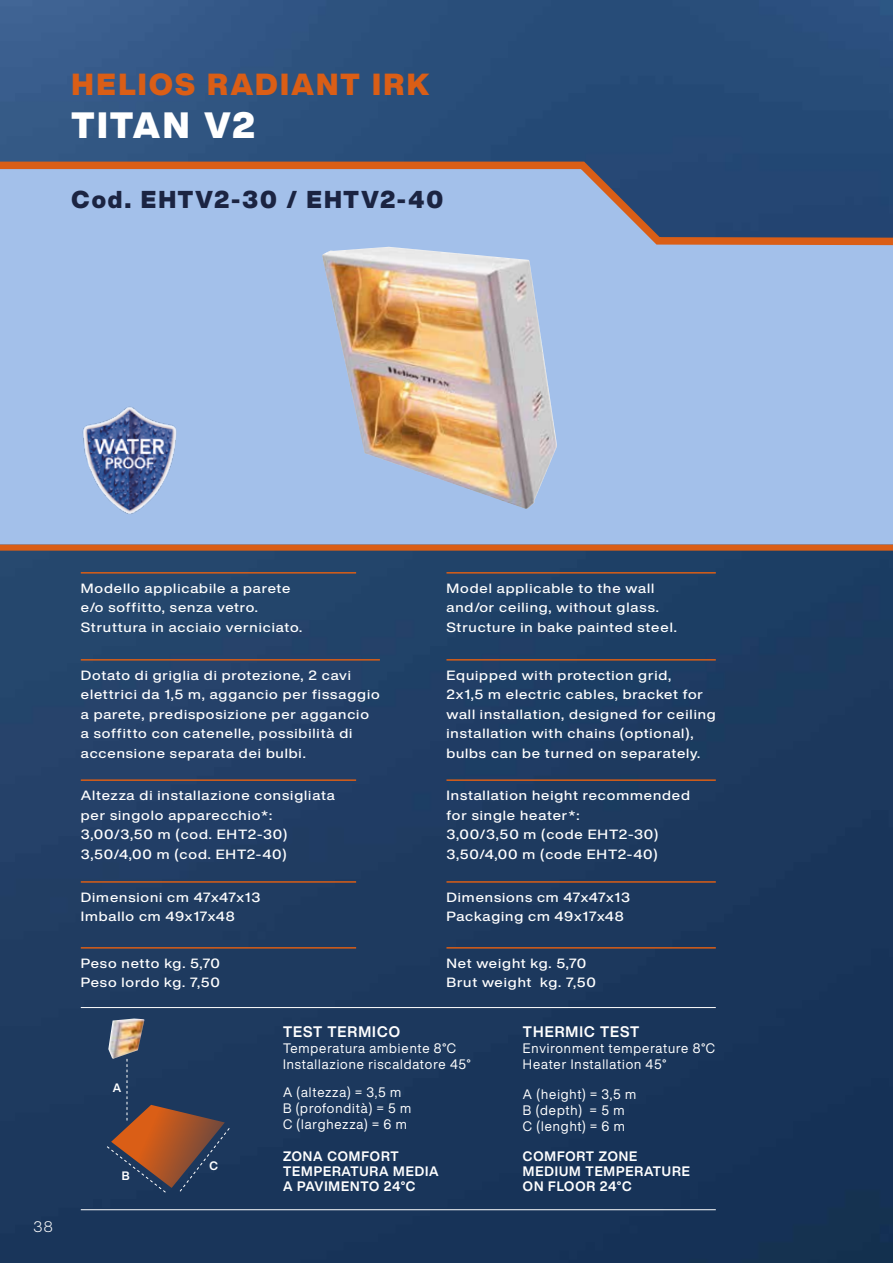
<style>
.page{position:relative;width:893px;height:1263px;background:#fff}
.page>*{position:absolute;margin:0;border:0;box-sizing:border-box;transform-origin:0 0}
.t1{font:900 36px "Helvetica Now Display";letter-spacing:.065em;color:#fff}
.t2{font:900 30px "Helvetica Now Display";letter-spacing:.08em;color:#da5e16}
.t3{font:900 24px "Helvetica Now Display";letter-spacing:.075em;color:#1b2442}
.t4{font:700 15px "Helvetica Now Display";letter-spacing:.07em;color:#fff}
.t5{font:300 15px "Helvetica Now Text";color:#fff}
.t6{font:13.5px/16.2px "Helvetica Now Display";letter-spacing:.07em;color:#fff}
.t7{font:700 13.5px/15px "Helvetica Now Display";letter-spacing:.07em;color:#fff}
.t8{font:500 13.2px/19.5px "Helvetica Now Display";letter-spacing:.06em;color:#fff;scale:1.14 1}
.t9{font:700 12px "Helvetica Now Display";color:#fff}
</style>
<div class="page">
<img style="left:0;top:0;width:893px;height:1263px">
<div style="left:0;top:249px;width:893px;height:296px;background:#a3c0ea"></div>
<svg style="left:0;top:158px;width:893px;height:91px;background:#8293b4"></svg>
<hr style="left:81px;top:572px;width:275px;height:2px;background:#da5e16">
<hr style="left:446px;top:572px;width:270px;height:2px;background:#da5e16">
<hr style="left:81px;top:659px;width:299px;height:2px;background:#da5e16">
<hr style="left:446px;top:659px;width:270px;height:2px;background:#da5e16">
<hr style="left:81px;top:779px;width:275px;height:2px;background:#da5e16">
<hr style="left:446px;top:779px;width:270px;height:2px;background:#da5e16">
<hr style="left:81px;top:881px;width:275px;height:2px;background:#da5e16">
<hr style="left:81px;top:947px;width:275px;height:1px;background:#da5e16">
<hr style="left:446px;top:947px;width:270px;height:1px;background:#da5e16">
<hr style="left:446px;top:881px;width:270px;height:2px;background:#da5e16">
<svg style="left:106px;top:1059px;width:124px;height:134px;background:#4b424d"></svg>
<hr style="left:81px;top:1007px;width:635px;height:1px;background:#fff">
<hr style="left:81px;top:1209px;width:635px;height:1px;background:#fff">
<img style="left:322px;top:247px;width:235px;height:262px">
<img style="left:64px;top:400px;width:126px;height:120px">
<img style="left:108px;top:1018px;width:36px;height:41px">
<div style="left:0;top:545px;width:893px;height:6px;background:#da5e16"></div>
<h2 class="t2" style="left:72px;top:64px;width:359px">HELIOS RADIANT IRK</h2>
<h1 class="t1" style="left:72px;top:101px;width:185px">TITAN V2</h1>
<h3 class="t3" style="left:72px;top:183px;width:373px">Cod. EHTV2-30 / EHTV2-40</h3>
<p class="t5" style="left:33px;top:1217px;width:21px">38</p>
<p class="t8" style="left:81px;top:578px;width:196px">Modello applicabile a parete e/o soffitto, senza vetro.<br>Struttura in acciaio verniciato.</p>
<p class="t8" style="left:446px;top:578px;width:204px">Model applicable to the wall and/or ceiling, without glass.<br>Structure in bake painted steel.</p>
<p class="t8" style="left:81px;top:665px;width:264px">Dotato di griglia di protezione, 2 cavi elettrici da 1,5 m, aggancio per fissaggio a parete, predisposizione per aggancio a soffitto con catenelle, possibilità di accensione separata dei bulbi.</p>
<p class="t8" style="left:446px;top:665px;width:238px">Equipped with protection grid,<br>2x1,5 m electric cables, bracket for wall installation, designed for ceiling installation with chains (optional), bulbs can be turned on separately.</p>
<p class="t8" style="left:81px;top:786px;width:224px">Altezza di installazione consigliata per singolo apparecchio*:<br>3,00/3,50 m (cod. EHT2-30)<br>3,50/4,00 m (cod. EHT2-40)</p>
<p class="t8" style="left:446px;top:786px;width:215px">Installation height recommended for single heater*:<br>3,00/3,50 m (code EHT2-30)<br>3,50/4,00 m (code EHT2-40)</p>
<p class="t8" style="left:81px;top:887px;width:159px">Dimensioni cm 47x47x13<br>Imballo cm 49x17x48</p>
<p class="t8" style="left:81px;top:953px;width:124px">Peso netto kg. 5,70<br>Peso lordo kg. 7,50</p>
<p class="t8" style="left:446px;top:953px;width:133px">Net weight kg. 5,70<br>Brut weight kg. 7,50</p>
<p class="t8" style="left:446px;top:887px;width:163px">Dimensions cm 47x47x13<br>Packaging cm 49x17x48</p>
<p class="t9" style="left:113px;top:1079px;width:10px">A</p>
<p class="t9" style="left:122px;top:1168px;width:9px">B</p>
<p class="t9" style="left:210px;top:1157px;width:10px">C</p>
<p class="t4" style="left:283px;top:1021px;width:118px">TEST TERMICO</p>
<p class="t6" style="left:283px;top:1040px;width:189px">Temperatura ambiente 8°C<br>Installazione riscaldatore 45°</p>
<p class="t6" style="left:283px;top:1084px;width:130px">A (altezza) = 3,5 m<br>B (profondità) = 5 m<br>C (larghezza) = 6 m</p>
<p class="t4" style="left:523px;top:1021px;width:118px">THERMIC TEST</p>
<p class="t6" style="left:523px;top:1040px;width:194px">Environment temperature 8°C<br>Heater Installation 45°</p>
<p class="t6" style="left:523px;top:1086px;width:115px">A (height) = 3,5 m<br>B (depth) = 5 m<br>C (lenght) = 6 m</p>
<p class="t7" style="left:283px;top:1149px;width:157px">ZONA COMFORT<br>TEMPERATURA MEDIA<br>A PAVIMENTO 24°C</p>
<p class="t7" style="left:523px;top:1149px;width:168px">COMFORT ZONE<br>MEDIUM TEMPERATURE<br>ON FLOOR 24°C</p>
</div>
